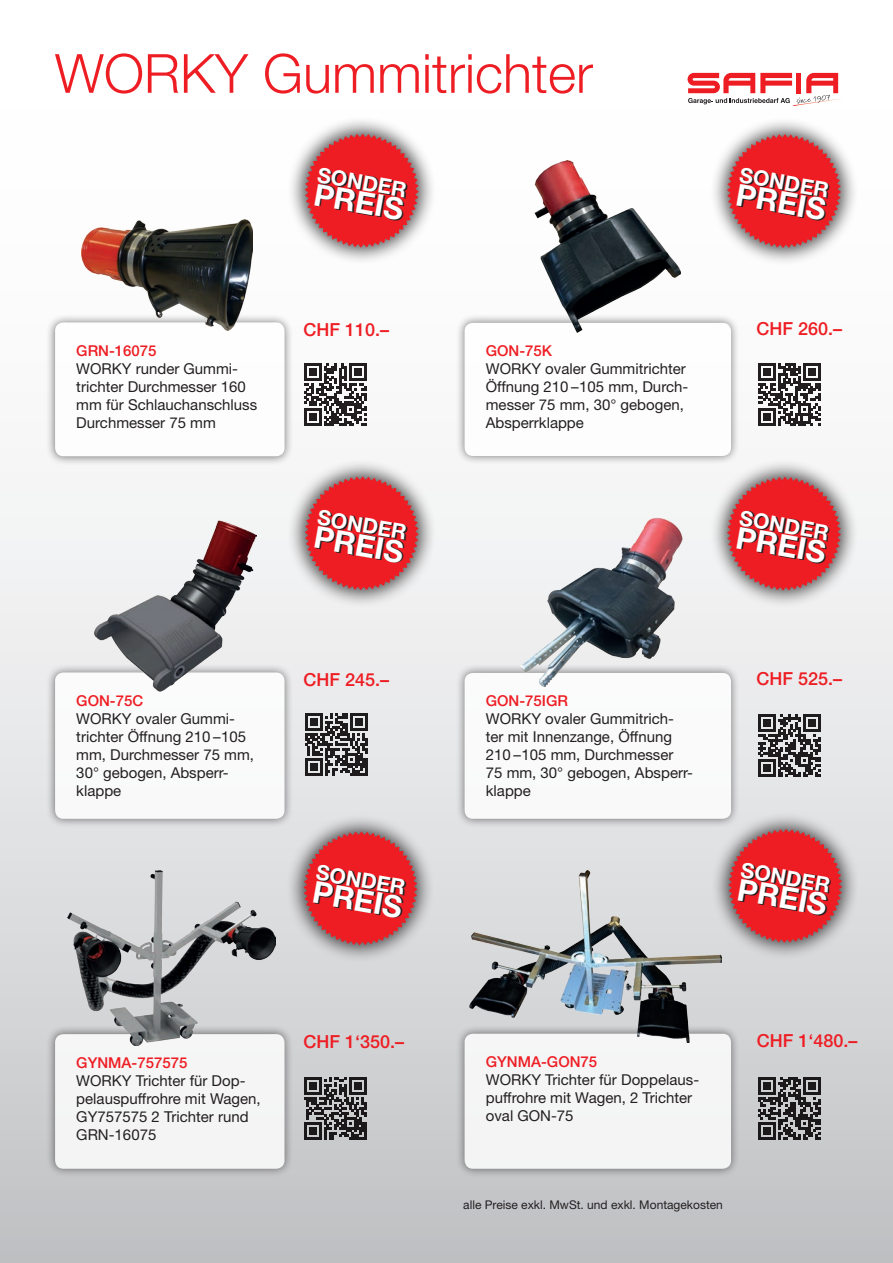
<style>
.page{position:relative;width:893px;height:1263px;background:#fff}
.page>*{position:absolute;margin:0;border:0;box-sizing:border-box;transform-origin:0 0}
.t1{font:300 54px "Helvetica Neue LT Std";color:#ee1d23}
.t2{font:700 30.3px "Helvetica Neue LT Pro";color:#fff}
.t3{font:700 21px "Helvetica Neue LT Pro";color:#fff}
.t4{font:500 18px "Helvetica Neue LT Std";color:#ee1d23}
.t5{font:15px/18px "Helvetica Neue LT Std";color:#231f20}
.t6{font:500 15px "Helvetica Neue LT Std";color:#ee1d23}
.t7{font:12px "Helvetica Neue LT Std";color:#231f20}
.s1{font-weight:500;color:#ee1d23}
</style>
<div class="page">
<div style="left:0;top:0;width:893px;height:1263px;background:linear-gradient(to bottom,#fff,#c8c9cc)"></div>
<svg style="left:688px;top:73px;width:155px;height:33px"></svg>
<div style="left:456px;top:314px;width:284px;height:151px;background:#231f20;opacity:.75"></div>
<div style="left:465px;top:323px;width:266px;height:133px;background:#fff;border-radius:9px"></div>
<div style="left:709px;top:116px;width:150px;height:150px;background:#231f20;opacity:.75"></div>
<svg style="left:727px;top:134px;width:114px;height:114px;background:#e1474b"></svg>
<div style="left:286px;top:814px;width:149px;height:149px;background:#231f20;opacity:.75"></div>
<svg style="left:303px;top:831px;width:115px;height:114px;background:#db4247"></svg>
<div style="left:46px;top:1025px;width:248px;height:153px;background:#231f20;opacity:.75"></div>
<div style="left:55px;top:1034px;width:230px;height:135px;background:#f4f5f5;border-radius:9px"></div>
<div style="left:456px;top:1025px;width:284px;height:153px;background:#231f20;opacity:.75"></div>
<div style="left:465px;top:1034px;width:266px;height:135px;background:#f4f5f5;border-radius:9px"></div>
<div style="left:710px;top:811px;width:150px;height:150px;background:#231f20;opacity:.75"></div>
<svg style="left:728px;top:829px;width:114px;height:114px;background:#dc4146"></svg>
<div style="left:287px;top:116px;width:150px;height:150px;background:#231f20;opacity:.75"></div>
<svg style="left:305px;top:134px;width:114px;height:114px;background:#e1464b"></svg>
<div style="left:46px;top:313px;width:248px;height:153px;background:#231f20;opacity:.75"></div>
<div style="left:55px;top:322px;width:230px;height:134px;background:#fff;border-radius:9px"></div>
<img style="left:82px;top:220px;width:170px;height:110px">
<img style="left:534px;top:161px;width:147px;height:171px">
<img style="left:68px;top:871px;width:207px;height:175px">
<img style="left:470px;top:870px;width:251px;height:173px">
<div style="left:456px;top:664px;width:284px;height:164px;background:#231f20;opacity:.75"></div>
<div style="left:465px;top:673px;width:266px;height:146px;background:#fff;border-radius:9px"></div>
<div style="left:709px;top:459px;width:150px;height:149px;background:#231f20;opacity:.75"></div>
<svg style="left:727px;top:477px;width:114px;height:114px;background:#df454a"></svg>
<div style="left:287px;top:459px;width:150px;height:149px;background:#231f20;opacity:.75"></div>
<svg style="left:305px;top:476px;width:114px;height:114px;background:#df4549"></svg>
<div style="left:46px;top:663px;width:248px;height:165px;background:#231f20;opacity:.75"></div>
<div style="left:55px;top:672px;width:230px;height:147px;background:#fff;border-radius:9px"></div>
<img style="left:94px;top:520px;width:162px;height:172px">
<img style="left:521px;top:517px;width:162px;height:169px">
<div style="left:303px;top:363px;width:67px;height:64px;background:#f8f8f9"></div>
<svg style="left:304px;top:363px;width:63px;height:63px"></svg>
<div style="left:757px;top:363px;width:67px;height:64px;background:linear-gradient(to bottom,#f9f9f9,#f7f7f9)"></div>
<svg style="left:758px;top:363px;width:62px;height:63px"></svg>
<div style="left:303px;top:1076px;width:67px;height:64px;background:#cccdcf"></div>
<svg style="left:304px;top:1077px;width:63px;height:62px"></svg>
<div style="left:757px;top:1076px;width:67px;height:64px;background:linear-gradient(to bottom,#cfd0d2,#cacbcd)"></div>
<svg style="left:758px;top:1077px;width:62px;height:62px;background:#605f60"></svg>
<div style="left:757px;top:713px;width:67px;height:65px;background:linear-gradient(to bottom,#e9eaeb,#e5e6e8)"></div>
<svg style="left:758px;top:714px;width:62px;height:63px;background:#6c6a6b"></svg>
<div style="left:304px;top:712px;width:67px;height:65px;background:#e7e8e9"></div>
<svg style="left:305px;top:713px;width:63px;height:63px"></svg>
<p class="t1" style="left:55px;top:41px;width:540px">WORKY Gummitrichter</p>
<p class="t3" style="left:320px;top:161px;width:92px;rotate:10deg">SONDER</p>
<p class="t2" style="left:318px;top:175px;width:92px;rotate:10deg">PREIS</p>
<p class="t5" style="left:76px;top:341px;width:182px"><span class="s1">GRN-16075<br></span>WORKY runder Gummi&shy;trichter Durchmesser 160 mm für Schlauchanschluss<br>Durchmesser 75 mm</p>
<p class="t5" style="left:76px;top:691px;width:179px"><span class="s1">GON-75C<br></span>WORKY ovaler Gummi&shy;trichter Öffnung 210 –105 mm, Durchmesser 75 mm,<br>30° gebogen, Absperr&shy;klappe</p>
<p class="t4" style="left:303px;top:319px;width:87px">CHF 110.–</p>
<p class="t3" style="left:320px;top:504px;width:92px;rotate:10deg">SONDER</p>
<p class="t2" style="left:318px;top:518px;width:92px;rotate:10deg">PREIS</p>
<p class="t4" style="left:303px;top:669px;width:87px">CHF 245.–</p>
<p class="t3" style="left:319px;top:859px;width:92px;rotate:10deg">SONDER</p>
<p class="t2" style="left:316px;top:873px;width:92px;rotate:10deg">PREIS</p>
<p class="t6" style="left:486px;top:342px;width:68px">GON-75K</p>
<p class="t5" style="left:486px;top:360px;width:204px">WORKY ovaler Gummitrichter<br>Öffnung 210 –105 mm, Durch&shy;messer 75 mm, 30° gebogen,<br>Absperrklappe</p>
<p class="t6" style="left:486px;top:692px;width:84px">GON-75IGR</p>
<p class="t5" style="left:486px;top:710px;width:209px">WORKY ovaler Gummitrich&shy;ter mit Innenzange, Öffnung<br>210 –105 mm, Durchmesser<br>75 mm, 30° gebogen, Absperr&shy;klappe</p>
<p class="t3" style="left:742px;top:162px;width:92px;rotate:10deg">SONDER</p>
<p class="t2" style="left:740px;top:175px;width:92px;rotate:10deg">PREIS</p>
<p class="t4" style="left:756px;top:318px;width:87px">CHF 260.–</p>
<p class="t3" style="left:742px;top:504px;width:92px;rotate:10deg">SONDER</p>
<p class="t2" style="left:740px;top:518px;width:92px;rotate:10deg">PREIS</p>
<p class="t4" style="left:756px;top:668px;width:87px">CHF 525.–</p>
<p class="t3" style="left:743px;top:856px;width:92px;rotate:10deg">SONDER</p>
<p class="t2" style="left:741px;top:870px;width:92px;rotate:10deg">PREIS</p>
<p class="t4" style="left:303px;top:1031px;width:102px">CHF 1‘350.–</p>
<p class="t5" style="left:76px;top:1053px;width:186px"><span class="s1">GYNMA-757575<br></span>WORKY Trichter für Dop&shy;pelauspuffrohre mit Wagen,<br>GY757575 2 Trichter rund<br>GRN-16075</p>
<p class="t5" style="left:486px;top:1053px;width:215px"><span class="s1">GYNMA-GON75<br></span>WORKY Trichter für Doppelaus&shy;puffrohre mit Wagen, 2 Trichter oval GON-75</p>
<p class="t7" style="left:463px;top:1197px;width:261px">alle Preise exkl. MwSt. und exkl. Montagekosten</p>
<p class="t4" style="left:757px;top:1029px;width:102px">CHF 1‘480.–</p>
</div>
